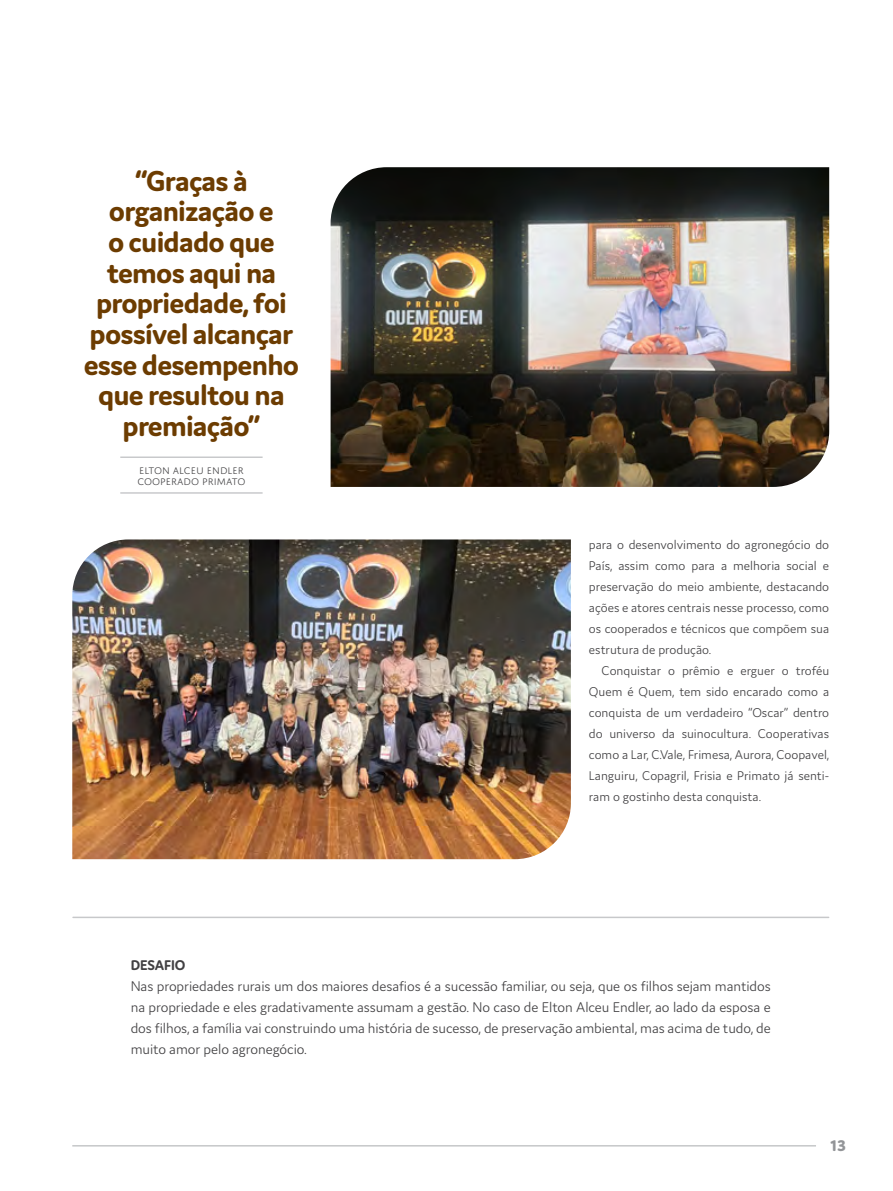
<style>
.page{position:relative;width:893px;height:1191px;background:#fff}
.page>*{position:absolute;margin:0;border:0;box-sizing:border-box;transform-origin:0 0}
.t1{font:700 30.6px/30.6px "Domus";letter-spacing:-.025em;color:#6c3c01;text-align:center}
.t2{font:700 16.5px "Domus Titling";color:#939598}
.t3{font:300 15px/21px "Domus";letter-spacing:-.005em;color:#414042;text-align:justify}
.t4{font:700 15px "Domus";letter-spacing:-.005em;color:#414042}
.t5{font:300 13.5px/21px "Domus";color:#414042;text-align:justify}
.t6{font:300 10.2px/11.7px "Domus Titling";color:#414042}
</style>
<div class="page">
<hr style="left:72px;top:1145px;width:744px;height:1px;background:#c5c7c9">
<hr style="left:73px;top:916px;width:756px;height:2px;background:#c7c8ca">
<img style="left:331px;top:167px;width:498px;height:320px">
<img style="left:72px;top:539px;width:499px;height:320px">
<hr style="left:120px;top:456px;width:143px;height:2px;background:#c7c8ca">
<hr style="left:120px;top:492px;width:143px;height:2px;background:#c7c8ca">
<h1 class="t1" style="left:84px;top:165px;width:217px">“Graças à organização e<br>o cuidado que temos aqui na propriedade, foi possível alcançar esse desempenho que resultou na premiação”</h1>
<p class="t6" style="left:137px;top:464px;width:110px">ELTON ALCEU ENDLER<br>COOPERADO PRIMATO</p>
<p class="t5" style="left:589px;top:533px;width:242px">para o desenvolvimento do agronegócio do País, assim como para a melhoria social e preservação do meio ambiente, destacando ações e atores centrais nesse processo, como os cooperados e técnicos que compõem sua estrutura de produção.</p>
<p class="t5" style="left:589px;top:659px;width:242px;text-indent:13px">Conquistar o prêmio e erguer o troféu Quem é Quem, tem sido encarado como a conquista de um verdadeiro “Oscar” dentro do universo da suinocultura. Cooperativas como a Lar, C.Vale, Frimesa, Aurora, Coopavel, Languiru, Copagril, Frisia e Primato já senti&shy;ram o gostinho desta conquista.</p>
<p class="t4" style="left:131px;top:956px;width:56px">DESAFIO</p>
<p class="t3" style="left:131px;top:975px;width:642px">Nas propriedades rurais um dos maiores desafios é a sucessão familiar, ou seja, que os filhos sejam mantidos na propriedade e eles gradativamente assumam a gestão. No caso de Elton Alceu Endler, ao lado da esposa e dos filhos, a família vai construindo uma história de sucesso, de preservação ambiental, mas acima de tudo, de muito amor pelo agronegócio.</p>
<p class="t2" style="left:831px;top:1135px;width:17px">13</p>
</div>
